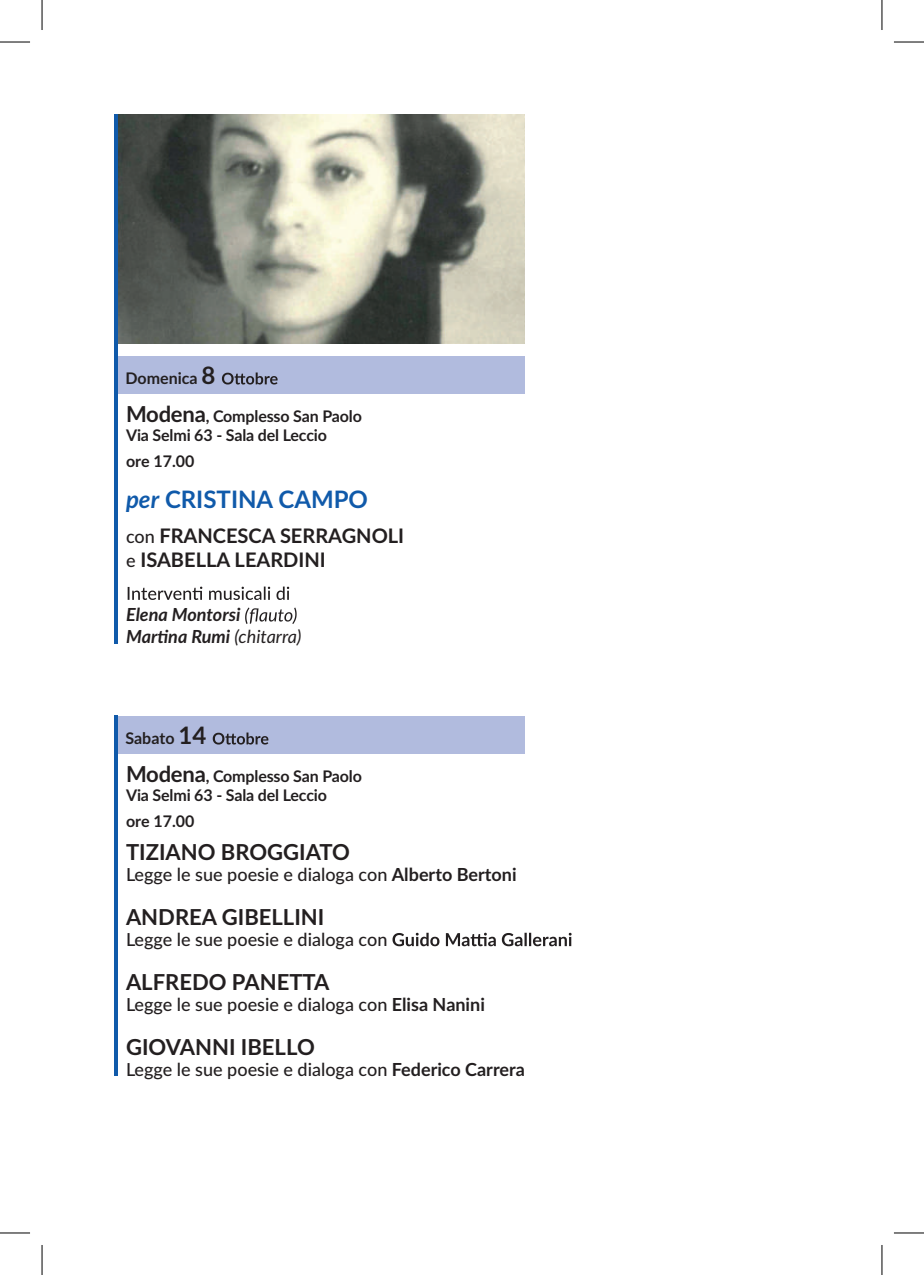
<style>
.page{position:relative;width:924px;height:1275px;background:#fff}
.page>*{position:absolute;margin:0;border:0;box-sizing:border-box;transform-origin:0 0}
.t1{font:700 24px "Lato";color:#105aaa}
.t2{font:700 22px "Lato";color:#231f20}
.t3{font:700 20px/24px "Lato";color:#231f20}
.t4{font:500 18px "Lato";color:#231f20}
.t5{font:italic 700 18px "Lato";color:#231f20}
.t6{font:700 16px/19.2px "Lato";letter-spacing:-.01em;color:#231f20}
.s1{font-size:24px}
.s2{font-size:22px}
.s3{font-style:italic}
.s4{font-weight:500;font-size:18px}
.s5{font-weight:400}
.s6{font-weight:700}
</style>
<div class="page">
<img style="left:117px;top:114px;width:407px;height:230px">
<svg style="left:128px;top:586px;width:161px;height:14px"></svg>
<svg style="left:245px;top:607px;width:51px;height:17px"></svg>
<div style="left:114px;top:356px;width:410px;height:38px;background:#b1bbde"></div>
<svg style="left:222px;top:372px;width:55px;height:12px"></svg>
<hr style="left:114px;top:114px;width:3px;height:529px;background:#105aaa">
<svg style="left:392px;top:932px;width:179px;height:14px"></svg>
<div style="left:114px;top:716px;width:410px;height:37px;background:#b1bbde"></div>
<svg style="left:213px;top:732px;width:55px;height:12px"></svg>
<hr style="left:114px;top:715px;width:3px;height:361px;background:#105aaa">
<hr style="left:0;top:42px;width:30px;height:1px;background:#000">
<hr style="left:893px;top:42px;width:30px;height:1px;background:#000">
<hr style="left:0;top:1232px;width:30px;height:1px;background:#000">
<hr style="left:893px;top:1232px;width:30px;height:1px;background:#000">
<hr style="left:42px;top:0;width:1px;height:30px;background:#000">
<hr style="left:42px;top:1245px;width:1px;height:30px;background:#000">
<hr style="left:881px;top:0;width:1px;height:30px;background:#000">
<hr style="left:881px;top:1245px;width:1px;height:30px;background:#000">
<p class="t6" style="left:125px;top:368px;width:91px">Domenica <span class="s1">8</span></p>
<p class="t6" style="left:126px;top:406px;width:237px"><span class="s2">Modena</span>, Complesso San Paolo<br>Via Selmi 63 - Sala del Leccio</p>
<p class="t6" style="left:126px;top:451px;width:70px">ore 17.00</p>
<h1 class="t1" style="left:126px;top:481px;width:243px"><span class="s3">per</span> CRISTINA CAMPO</h1>
<p class="t3" style="left:126px;top:523px;width:279px"><span class="s4">con</span> FRANCESCA SERRAGNOLI <span class="s4">e</span> ISABELLA LEARDINI</p>
<p class="t5" style="left:126px;top:601px;width:116px">Elena Montorsi</p>
<p class="t5" style="left:126px;top:623px;width:177px">Martina Rumi <span class="s5">(chitarra)</span></p>
<p class="t6" style="left:125px;top:728px;width:82px">Sabato <span class="s1">14</span></p>
<p class="t6" style="left:126px;top:766px;width:237px"><span class="s2">Modena</span>, Complesso San Paolo<br>Via Selmi 63 - Sala del Leccio</p>
<p class="t6" style="left:126px;top:811px;width:70px">ore 17.00</p>
<p class="t2" style="left:126px;top:835px;width:225px">TIZIANO BROGGIATO</p>
<p class="t4" style="left:126px;top:861px;width:392px">Legge le sue poesie e dialoga con <span class="s6">Alberto Bertoni</span></p>
<p class="t2" style="left:126px;top:900px;width:200px">ANDREA GIBELLINI</p>
<p class="t4" style="left:126px;top:926px;width:263px">Legge le sue poesie e dialoga con</p>
<p class="t2" style="left:126px;top:965px;width:205px">ALFREDO PANETTA</p>
<p class="t4" style="left:126px;top:991px;width:360px">Legge le sue poesie e dialoga con <span class="s6">Elisa Nanini</span></p>
<p class="t2" style="left:126px;top:1030px;width:190px">GIOVANNI IBELLO</p>
<p class="t4" style="left:126px;top:1056px;width:400px">Legge le sue poesie e dialoga con <span class="s6">Federico Carrera</span></p>
</div>
